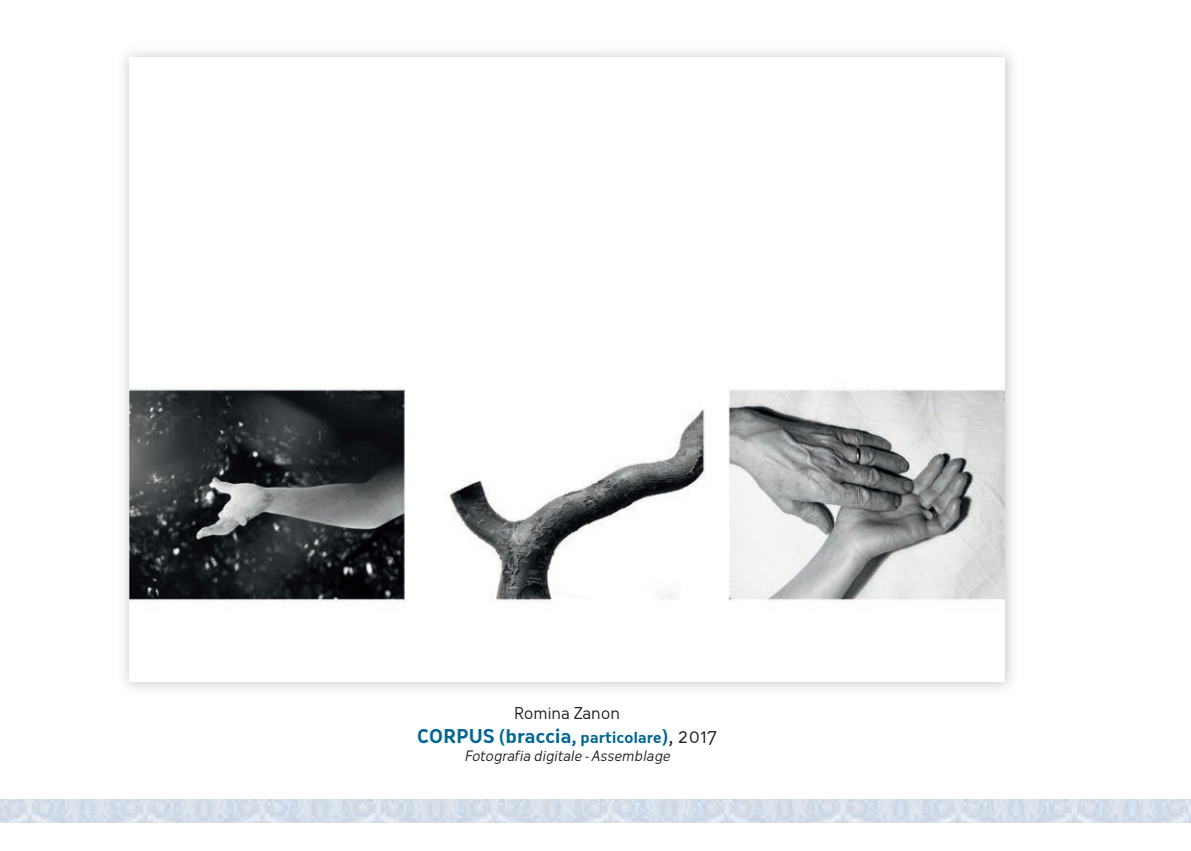
<style>
.page{position:relative;width:1191px;height:851px;background:#fff}
.page>*{position:absolute;margin:0;border:0;box-sizing:border-box;transform-origin:0 0}
.t1{font:700 18.6px "Oceania";letter-spacing:-.01em;color:#006695}
.t2{font:16px "Oceania";letter-spacing:-.015em;color:#231f20}
.t3{font:italic 14px "Oceania";color:#231f20}
.s1{font-size:15px}
.s2{font-weight:400;color:#231f20}
</style>
<div class="page">
<img style="left:0;top:799px;width:1191px;height:23px">
<img style="left:129px;top:380px;width:876px;height:231px">
<p class="t2" style="left:514px;top:703px;width:107px">Romina Zanon</p>
<p class="t1" style="left:417px;top:725px;width:301px">CORPUS (braccia, <span class="s1">particolare</span>)<span class="s2">, 2017</span></p>
<p class="t3" style="left:464px;top:747px;width:211px">Fotografia digitale -Assemblage</p>
</div>
